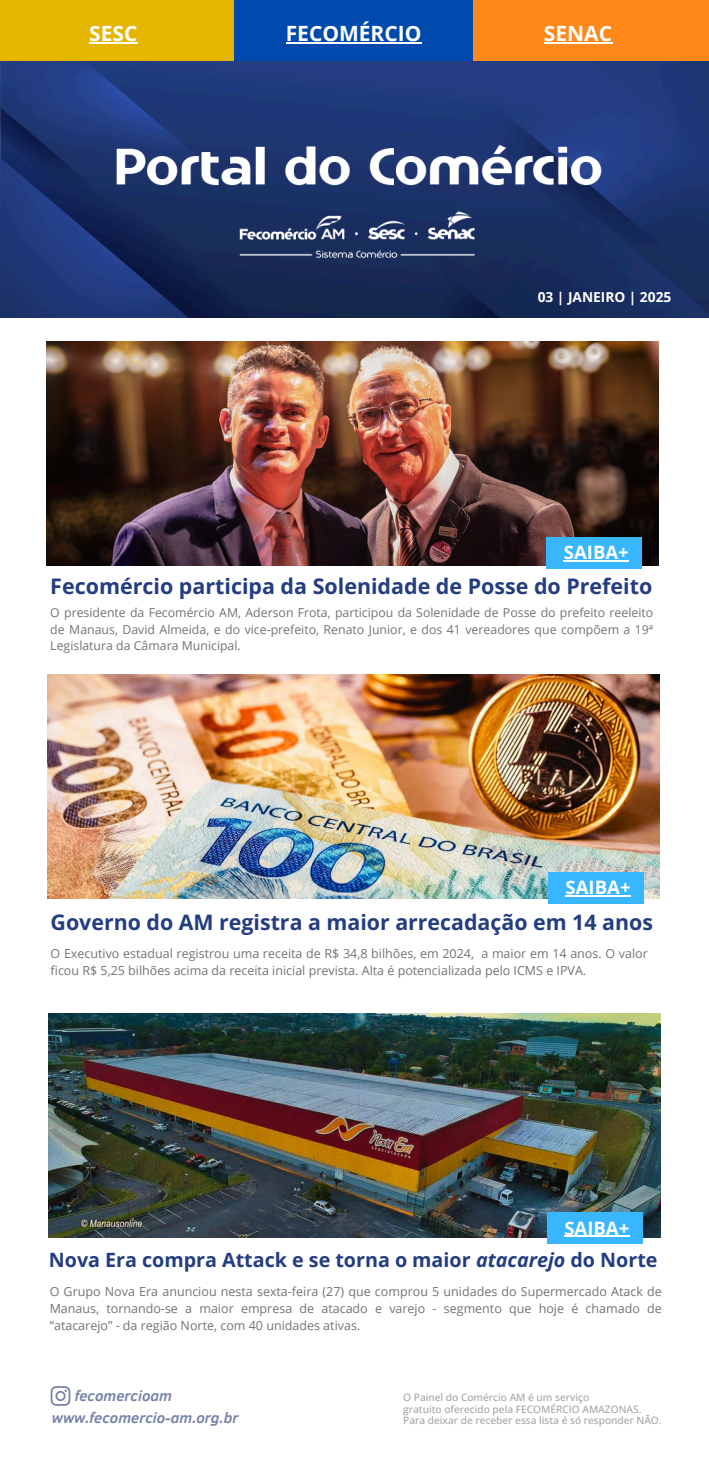
<style>
.page{position:relative;width:709px;height:1457px;background:#fff}
.page>*{position:absolute;margin:0;border:0;box-sizing:border-box;transform-origin:0 0}
.t1{font:700 21.44px "Open Sans";color:#233d80}
.t2{font:700 21.35px "Open Sans";color:#233d80}
.t3{font:700 21px "Open Sans";color:#fff}
.t4{font:700 19.69px "Open Sans";color:#233d80}
.t5{font:700 18.55px "Open Sans";color:#fff}
.t6{font:italic 700 14.88px "Clear Sans";color:#7784a6}
.t7{font:700 13.74px "Open Sans";color:#fff}
.t8{font:12.51px/17.1px "Open Sans";color:#737373}
.t9{font:12.34px/16.8px "Open Sans";color:#737373;text-align:justify}
.t10{font:500 10.24px "Open Sans";color:#a6a6a6}
.s1{font-style:italic}
</style>
<div class="page">
<div style="left:0;top:0;width:234px;height:64px;background:#e4b600"></div>
<div style="left:234px;top:0;width:239px;height:65px;background:#004aad"></div>
<div style="left:473px;top:0;width:236px;height:64px;background:#ff881a"></div>
<img style="left:47px;top:342px;width:611px;height:224px">
<img style="left:48px;top:674px;width:612px;height:224px">
<img style="left:49px;top:1013px;width:611px;height:224px">
<div style="left:546px;top:537px;width:96px;height:31px;background:#38b6ff"></div>
<div style="left:548px;top:872px;width:96px;height:31px;background:#38b6ff"></div>
<div style="left:547px;top:1213px;width:95px;height:31px;background:#38b6ff"></div>
<svg style="left:51px;top:1386px;width:19px;height:20px"></svg>
<img style="left:0;top:62px;width:709px;height:255px">
<hr style="left:89px;top:42px;width:49px;height:2px;background:#fff">
<hr style="left:286px;top:42px;width:135px;height:2px;background:#fff">
<hr style="left:544px;top:42px;width:68px;height:2px;background:#fff">
<hr style="left:564px;top:560px;width:65px;height:2px;background:#fff">
<hr style="left:565px;top:895px;width:65px;height:2px;background:#fff">
<hr style="left:564px;top:1236px;width:65px;height:1px;background:#fff">
<h4 class="t3" style="left:89px;top:18px;width:50px">SESC</h4>
<p class="t3" style="left:286px;top:18px;width:137px">FECOMÉRCIO</p>
<h3 class="t3" style="left:544px;top:18px;width:70px">SENAC</h3>
<p class="t7" style="left:538px;top:287px;width:135px">03 | JANEIRO | 2025</p>
<h2 class="t5" style="left:564px;top:539px;width:66px">SAIBA+</h2>
<p class="t1" style="left:50px;top:571px;width:603px">Fecomércio participa da Solenidade de Posse do Prefeito</p>
<h3 class="t9" style="left:50px;top:603px;width:604px">O presidente da Fecomércio AM, Aderson Frota, participou da Solenidade de Posse do prefeito reeleito de Manaus, David Almeida, e do vice-prefeito, Renato Junior, e dos 41 vereadores que compõem a 19ª Legislatura da Câmara Municipal.</h3>
<h6 class="t5" style="left:565px;top:874px;width:66px">SAIBA+</h6>
<h3 class="t2" style="left:51px;top:908px;width:604px">Governo do AM registra a maior arrecadação em 14 anos</h3>
<h2 class="t8" style="left:51px;top:944px;width:599px">O Executivo estadual registrou uma receita de R$ 34,8 bilhões, em 2024, a maior em 14 anos. O valor ficou R$ 5,25 bilhões acima da receita inicial prevista. Alta é potencializada pelo ICMS e IPVA.</h2>
<p class="t5" style="left:564px;top:1215px;width:66px">SAIBA+</p>
<h2 class="t4" style="left:49px;top:1246px;width:610px">Nova Era compra Attack e se torna o maior <span class="s1">atacarejo</span> do Norte</h2>
<h6 class="t8" style="left:50px;top:1283px;width:613px;text-align:justify">O Grupo Nova Era anunciou nesta sexta-feira (27) que comprou 5 unidades do Supermercado Atack de Manaus, tornando-se a maior empresa de atacado e varejo - segmento que hoje é chamado de “atacarejo” - da região Norte, com 40 unidades ativas.</h6>
<p class="t6" style="left:75px;top:1385px;width:99px">fecomercioam</p>
<h6 class="t10" style="left:403px;top:1390px;width:187px">O Painel do Comércio AM é um serviço</h6>
<p class="t10" style="left:403px;top:1402px;width:240px">gratuito oferecido pela FECOMÉRCIO AMAZONAS.</p>
<h5 class="t6" style="left:52px;top:1406px;width:188px">www.fecomercio-am.org.br</h5>
<h5 class="t10" style="left:403px;top:1413px;width:260px">Para deixar de receber essa lista é só responder NÃO.</h5>
</div>
